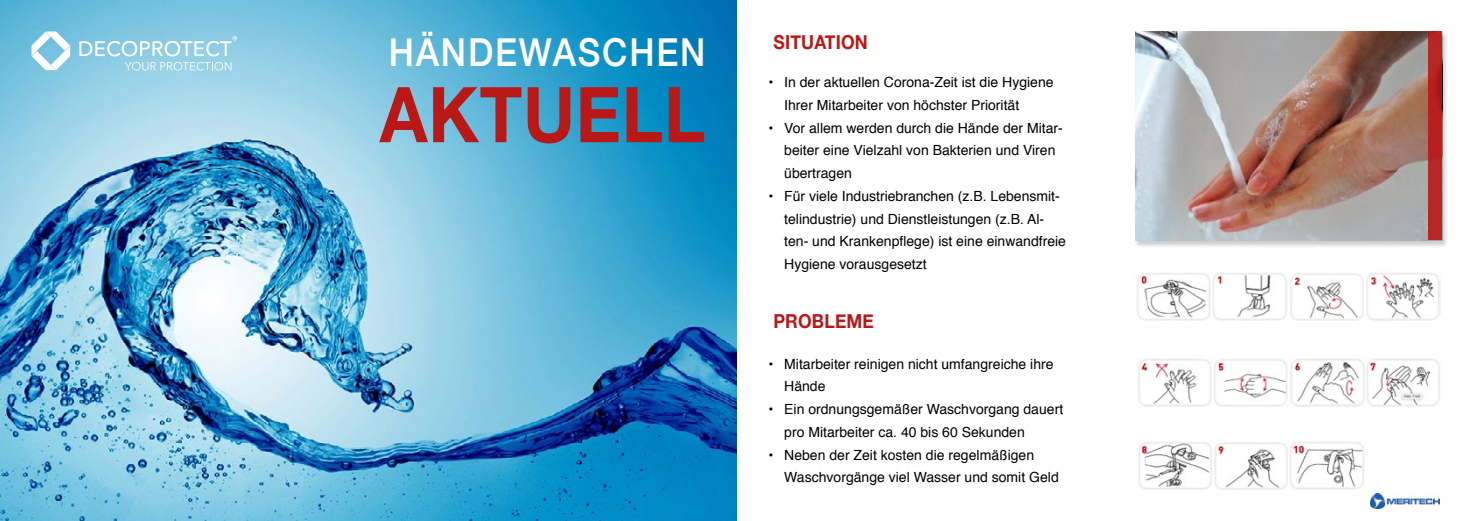
<style>
.page{position:relative;width:1474px;height:521px;background:#fff}
.page>*{position:absolute;margin:0;border:0;box-sizing:border-box;transform-origin:0 0}
.t1{font:700 77px "Helvetica Neue";letter-spacing:.01em;color:#ba1717;scale:.91 1}
.t2{font:500 38.5px "Helvetica Neue";letter-spacing:.05em;color:#fff;scale:.91 1}
.t3{font:700 19.25px "Helvetica Neue";letter-spacing:.01em;color:#ba1717;scale:.91 1}
.t4{font:14px/22.8px "Helvetica";color:#000}
</style>
<div class="page">
<img style="left:0;top:0;width:737px;height:521px">
<img style="left:1370px;top:494px;width:68px;height:14px">
<img style="left:1137px;top:272px;width:303px;height:49px">
<img style="left:1137px;top:358px;width:303px;height:49px">
<img style="left:1138px;top:441px;width:227px;height:48px">
<div style="left:1134px;top:32px;width:314px;height:216px;background:#000;opacity:.2"></div>
<img style="left:1135px;top:32px;width:307px;height:209px">
<div style="left:1428px;top:32px;width:14px;height:208px;background:#b72524"></div>
<svg style="left:125px;top:62px;width:106px;height:9px"></svg>
<svg style="left:32px;top:32px;width:38px;height:38px"></svg>
<svg style="left:79px;top:36px;width:158px;height:20px;background:#a6d6ea"></svg>
<h2 class="t2" style="left:389px;top:21px;width:349px">HÄNDEWASCHEN</h2>
<h1 class="t1" style="left:379px;top:54px;width:359px">AKTUELL</h1>
<h3 class="t3" style="left:773px;top:27px;width:105px">SITUATION</h3>
<p class="t4" style="left:784px;top:71px;width:271px;text-indent:-16px">• In der aktuellen Corona-Zeit ist die Hygiene<br>Ihrer Mitarbeiter von höchster Priorität</p>
<p class="t4" style="left:784px;top:117px;width:280px;text-indent:-16px">• Vor allem werden durch die Hände der Mitar&shy;beiter eine Vielzahl von Bakterien und Viren übertragen</p>
<p class="t4" style="left:784px;top:185px;width:283px;text-indent:-16px">• Für viele Industriebranchen (z.B. Lebensmit&shy;telindustrie) und Dienstleistungen (z.B. Al&shy;ten- und Krankenpflege) ist eine einwandfreie Hygiene vorausgesetzt</p>
<h3 class="t3" style="left:773px;top:306px;width:112px">PROBLEME</h3>
<p class="t4" style="left:784px;top:353px;width:271px;text-indent:-16px">• Mitarbeiter reinigen nicht umfangreiche ihre<br>Hände</p>
<p class="t4" style="left:784px;top:398px;width:280px;text-indent:-16px">• Ein ordnungsgemäßer Waschvorgang dauert pro Mitarbeiter ca. 40 bis 60 Sekunden</p>
<p class="t4" style="left:784px;top:444px;width:276px;text-indent:-16px">• Neben der Zeit kosten die regelmäßigen<br>Waschvorgänge viel Wasser und somit Geld</p>
</div>
